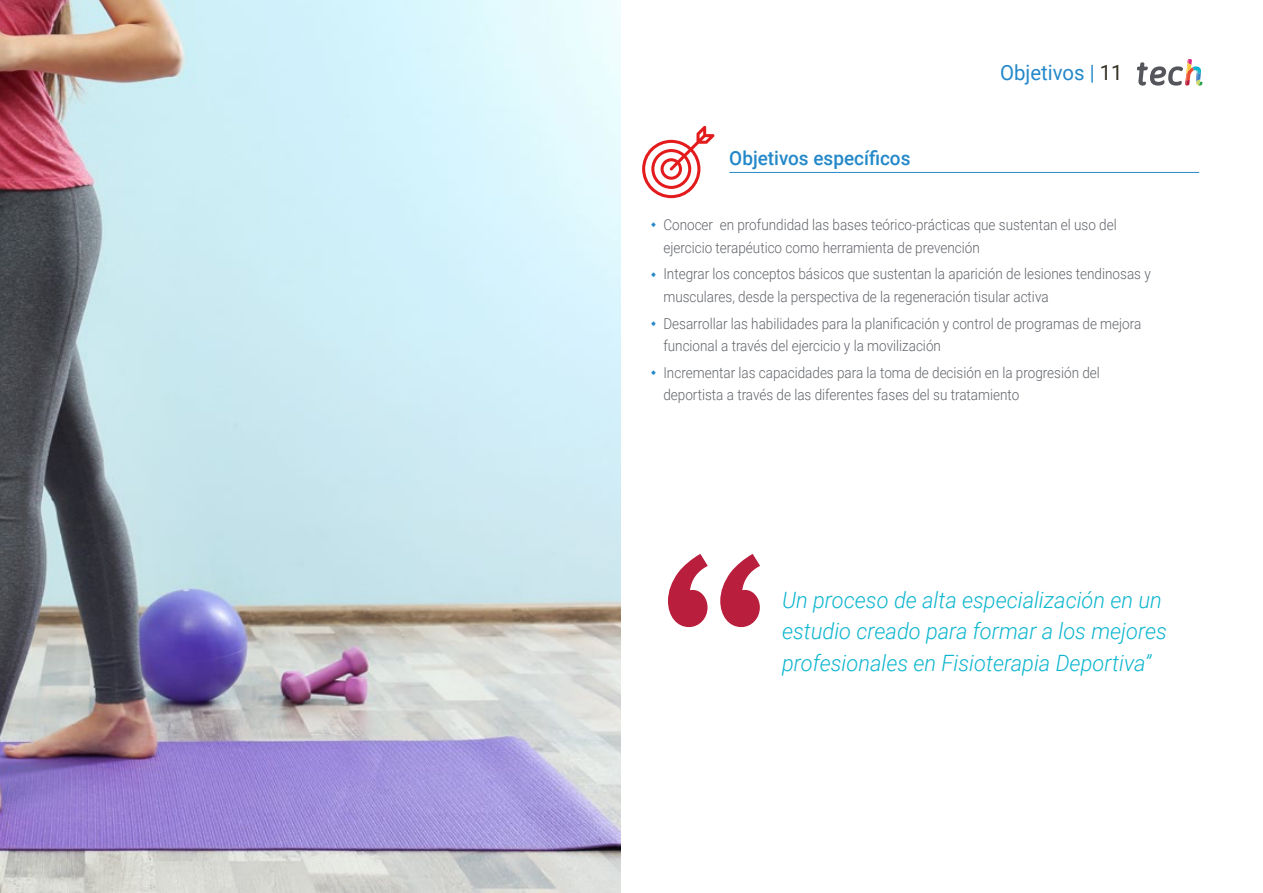
<style>
.page{position:relative;width:1263px;height:893px;background:#fff}
.page>*{position:absolute;margin:0;border:0;box-sizing:border-box;transform-origin:0 0}
.t1{font:italic 300 22.5px/31.5px "Roboto";color:#0fb6cf}
.t2{font:21px "Roboto";color:#2488c9}
.t3{font:500 19.5px "Roboto";color:#2488c9}
.t4{font:300 15px/22.5px "Roboto";color:#61646a;scale:.9 1}
.s1{color:#2289cb}
.s2{color:#312e20}
</style>
<div class="page">
<hr style="left:729px;top:172px;width:470px;height:1px;background:#2488c9">
<svg style="left:642px;top:126px;width:72px;height:72px"></svg>
<img style="left:0;top:0;width:621px;height:893px">
<svg style="left:1137px;top:59px;width:65px;height:27px"></svg>
<svg style="left:668px;top:554px;width:92px;height:73px"></svg>
<h3 class="t3" style="left:729px;top:144px;width:183px">Objetivos específicos</h3>
<h2 class="t2" style="left:1000px;top:57px;width:124px">Objetivos <span class="s1">|</span> <span class="s2">11</span></h2>
<p class="t4" style="left:663px;top:213px;width:505px">Conocer en profundidad las bases teórico-prácticas que sustentan el uso del ejercicio terapéutico como herramienta de prevención</p>
<p class="t4" style="left:663px;top:262px;width:543px">Integrar los conceptos básicos que sustentan la aparición de lesiones tendinosas y musculares, desde la perspectiva de la regeneración tisular activa</p>
<p class="t4" style="left:663px;top:311px;width:533px">Desarrollar las habilidades para la planificación y control de programas de mejora funcional a través del ejercicio y la movilización</p>
<p class="t4" style="left:663px;top:361px;width:486px">Incrementar las capacidades para la toma de decisión en la progresión del deportista a través de las diferentes fases del su tratamiento</p>
<h1 class="t1" style="left:782px;top:583px;width:386px">Un proceso de alta especialización en un estudio creado para formar a los mejores profesionales en Fisioterapia Deportiva”</h1>
</div>
